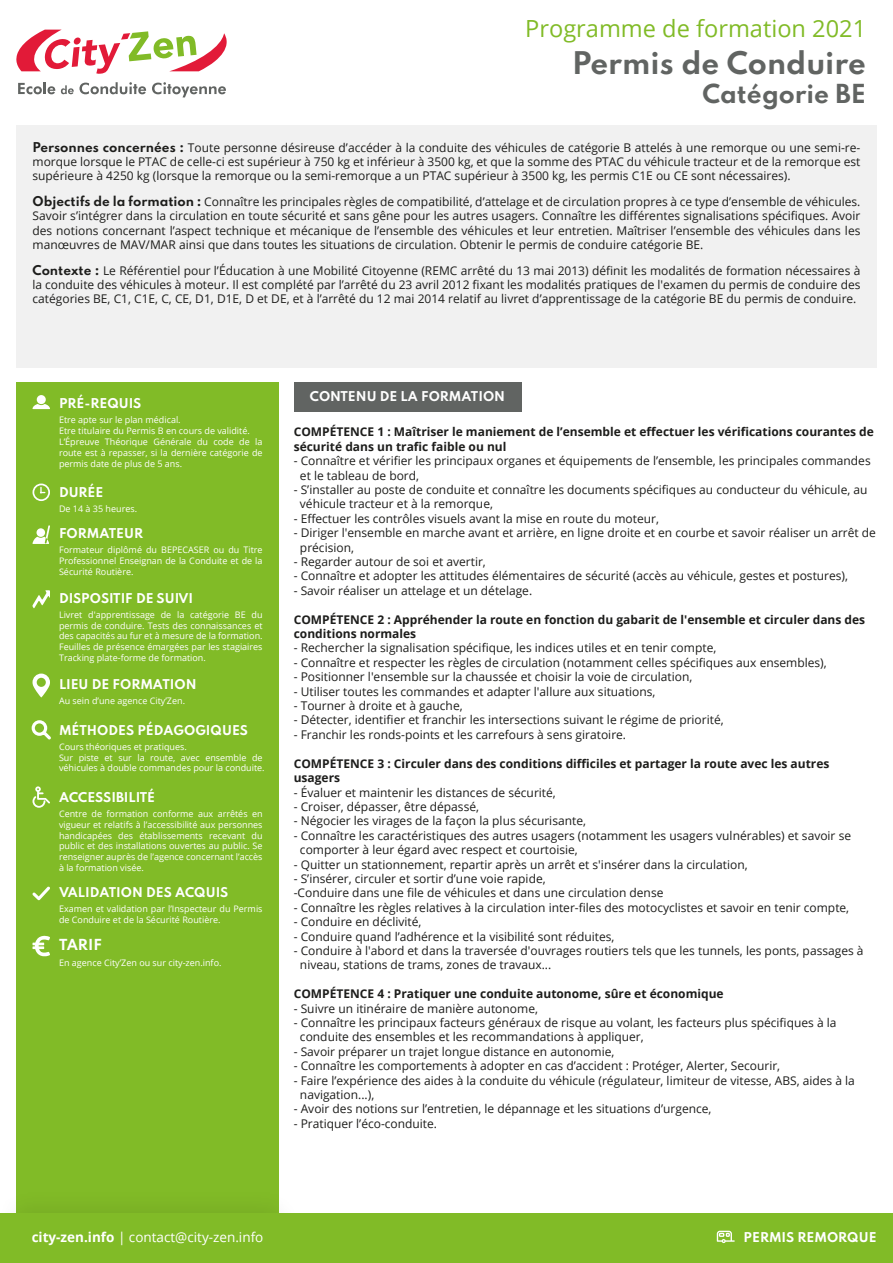
<style>
.page{position:relative;width:893px;height:1263px;background:#fff}
.page>*{position:absolute;margin:0;border:0;box-sizing:border-box;transform-origin:0 0}
.t1{font:100 27.75px "Spartan";color:#616462}
.t2{font:23.55px "Open Sans";color:#81bb27}
.t3{font:100 23.25px "Spartan";color:#616462}
.t4{font:13.5px "Open Sans";color:#fff}
.t5{font:100 13.5px "Spartan";color:#fff}
.t6{font:12px/14.4px "Open Sans";color:#1d1d1b}
.t7{font:700 12px/14.4px "Open Sans";color:#1d1d1b}
.t8{font:100 12px "Spartan";color:#fff}
.t9{font:9px/10.8px "Open Sans";color:#fff}
.s1{font-family:"Spartan";font-weight:100}
.s2{font-weight:700}
</style>
<div class="page">
<div style="left:294px;top:383px;width:227px;height:29px;background:#616462"></div>
<div style="left:16px;top:383px;width:263px;height:830px;background:#81bb27"></div>
<svg style="left:33px;top:673px;width:17px;height:24px"></svg>
<svg style="left:32px;top:590px;width:18px;height:18px"></svg>
<svg style="left:33px;top:483px;width:17px;height:18px"></svg>
<svg style="left:32px;top:525px;width:18px;height:19px"></svg>
<div style="left:37px;top:395px;width:9px;height:9px;background:#fff;border-radius:50%"></div>
<svg style="left:32px;top:404px;width:18px;height:5px"></svg>
<svg style="left:33px;top:936px;width:17px;height:20px"></svg>
<svg style="left:33px;top:786px;width:17px;height:22px"></svg>
<svg style="left:31px;top:720px;width:20px;height:20px"></svg>
<svg style="left:32px;top:886px;width:18px;height:14px"></svg>
<div style="left:0;top:1213px;width:893px;height:50px;background:#81bb27"></div>
<svg style="left:717px;top:1231px;width:18px;height:12px"></svg>
<div style="left:16px;top:125px;width:861px;height:243px;background:#f1f1f1"></div>
<svg style="left:18px;top:82px;width:37px;height:12px"></svg>
<svg style="left:61px;top:82px;width:85px;height:12px"></svg>
<svg style="left:152px;top:82px;width:74px;height:15px"></svg>
<svg style="left:16px;top:30px;width:211px;height:44px"></svg>
<h2 class="t2" style="left:525px;top:12px;width:342px">Programme de formation 2021</h2>
<h1 class="t1" style="left:572px;top:42px;width:296px">Permis de Conduire</h1>
<h3 class="t3" style="left:702px;top:77px;width:165px">Catégorie BE</h3>
<p class="t6" style="left:33px;top:140px;width:829px;text-align:justify"><span class="s1">Personnes concernées :</span> Toute personne désireuse d’accéder à la conduite des véhicules de catégorie B attelés à une remorque ou une semi-re&shy;morque lorsque le PTAC de celle-ci est supérieur à 750 kg et inférieur à 3500 kg, et que la somme des PTAC du véhicule tracteur et de la remorque est supérieure à 4250 kg (lorsque la remorque ou la semi-remorque a un PTAC supérieur à 3500 kg, les permis C1E ou CE sont nécessaires).</p>
<p class="t6" style="left:33px;top:194px;width:829px;text-align:justify"><span class="s1">Objectifs de la formation :</span> Connaître les principales règles de compatibilité, d’attelage et de circulation propres à ce type d’ensemble de véhicules.<br>Savoir s’intégrer dans la circulation en toute sécurité et sans gêne pour les autres usagers. Connaître les différentes signalisations spécifiques. Avoir des notions concernant l’aspect technique et mécanique de l’ensemble des véhicules et leur entretien. Maîtriser l’ensemble des véhicules dans les manœuvres de MAV/MAR ainsi que dans toutes les situations de circulation. Obtenir le permis de conduire catégorie BE.</p>
<p class="t6" style="left:33px;top:263px;width:829px;text-align:justify"><span class="s1">Contexte :</span> Le Référentiel pour l’Éducation à une Mobilité Citoyenne (REMC arrêté du 13 mai 2013) définit les modalités de formation nécessaires à la conduite des véhicules à moteur. Il est complété par l’arrêté du 23 avril 2012 fixant les modalités pratiques de l'examen du permis de conduire des catégories BE, C1, C1E, C, CE, D1, D1E, D et DE, et à l’arrêté du 12 mai 2014 relatif au livret d’apprentissage de la catégorie BE du permis de conduire.</p>
<p class="t8" style="left:59px;top:395px;width:84px">PRÉ-REQUIS</p>
<p class="t9" style="left:59px;top:414px;width:205px">Etre apte sur le plan médical.<br>Etre titulaire du Permis B en cours de validité.<br>L’Épreuve Théorique Générale du code de la route est à repasser, si la dernière catégorie de permis date de plus de 5 ans.</p>
<p class="t8" style="left:59px;top:483px;width:46px">DURÉE</p>
<p class="t9" style="left:59px;top:503px;width:80px">De 14 à 35 heures.</p>
<p class="t8" style="left:59px;top:524px;width:86px">FORMATEUR</p>
<p class="t9" style="left:59px;top:544px;width:205px;text-align:justify">Formateur diplômé du BEPECASER ou du Titre Professionnel Enseignan de la Conduite et de la Sécurité Routière.</p>
<p class="t8" style="left:59px;top:589px;width:135px">DISPOSITIF DE SUIVI</p>
<p class="t9" style="left:59px;top:609px;width:205px;text-align:justify">Livret d'apprentissage de la catégorie BE du permis de conduire. Tests des connaissances et des capacités au fur et à mesure de la formation.<br>Feuilles de présence émargées par les stagiaires Tracking plate-forme de formation.</p>
<p class="t8" style="left:59px;top:675px;width:139px">LIEU DE FORMATION</p>
<p class="t9" style="left:59px;top:695px;width:128px">Au sein d’une agence City’Zen.</p>
<p class="t8" style="left:59px;top:721px;width:191px">MÉTHODES PÉDAGOGIQUES</p>
<p class="t9" style="left:59px;top:741px;width:207px">Cours théoriques et pratiques.<br>Sur piste et sur la route, avec ensemble de véhicules à double commandes pour la conduite.</p>
<p class="t8" style="left:59px;top:788px;width:98px">ACCESSIBILITÉ</p>
<p class="t9" style="left:59px;top:808px;width:205px;text-align:justify">Centre de formation conforme aux arrêtés en vigueur et relatifs à l’accessibilité aux personnes handicapées des établissements recevant du public et des installations ouvertes au public. Se renseigner auprès de l’agence concernant l’accès à la formation visée.</p>
<p class="t8" style="left:59px;top:883px;width:171px">VALIDATION DES ACQUIS</p>
<p class="t9" style="left:59px;top:903px;width:205px">Examen et validation par l’Inspecteur du Permis de Conduire et de la Sécurité Routière.</p>
<p class="t5" style="left:59px;top:935px;width:44px">TARIF</p>
<p class="t9" style="left:59px;top:957px;width:164px">En agence City’Zen ou sur city-zen.info.</p>
<p class="t8" style="left:310px;top:387px;width:197px">CONTENU DE LA FORMATION</p>
<p class="t7" style="left:294px;top:425px;width:582px">COMPÉTENCE 1 : Maîtriser le maniement de l’ensemble et effectuer les vérifications courantes de sécurité dans un trafic faible ou nul</p>
<p class="t6" style="left:300px;top:453px;width:572px;text-indent:-6px">- Connaître et vérifier les principaux organes et équipements de l’ensemble, les principales commandes et le tableau de bord,</p>
<p class="t6" style="left:300px;top:482px;width:569px;text-indent:-6px">- S’installer au poste de conduite et connaître les documents spécifiques au conducteur du véhicule, au véhicule tracteur et à la remorque,</p>
<p class="t6" style="left:294px;top:511px;width:367px">- Effectuer les contrôles visuels avant la mise en route du moteur,</p>
<p class="t6" style="left:300px;top:525px;width:577px;text-indent:-6px">- Diriger l'ensemble en marche avant et arrière, en ligne droite et en courbe et savoir réaliser un arrêt de précision,</p>
<p class="t6" style="left:294px;top:554px;width:194px">- Regarder autour de soi et avertir,</p>
<p class="t6" style="left:294px;top:569px;width:556px">- Connaître et adopter les attitudes élémentaires de sécurité (accès au véhicule, gestes et postures),</p>
<p class="t6" style="left:294px;top:583px;width:240px">- Savoir réaliser un attelage et un dételage.</p>
<p class="t7" style="left:294px;top:612px;width:573px">COMPÉTENCE 2 : Appréhender la route en fonction du gabarit de l'ensemble et circuler dans des conditions normales</p>
<p class="t6" style="left:294px;top:641px;width:424px">- Rechercher la signalisation spécifique, les indices utiles et en tenir compte,</p>
<p class="t6" style="left:294px;top:655px;width:534px">- Connaître et respecter les règles de circulation (notamment celles spécifiques aux ensembles),</p>
<p class="t6" style="left:294px;top:669px;width:400px">- Positionner l'ensemble sur la chaussée et choisir la voie de circulation,</p>
<p class="t6" style="left:294px;top:684px;width:363px">- Utiliser toutes les commandes et adapter l'allure aux situations,</p>
<p class="t6" style="left:294px;top:698px;width:170px">- Tourner à droite et à gauche,</p>
<p class="t6" style="left:294px;top:713px;width:431px">- Détecter, identifier et franchir les intersections suivant le régime de priorité,</p>
<p class="t6" style="left:294px;top:727px;width:334px">- Franchir les ronds-points et les carrefours à sens giratoire.</p>
<p class="t7" style="left:294px;top:756px;width:537px">COMPÉTENCE 3 : Circuler dans des conditions difficiles et partager la route avec les autres usagers</p>
<p class="t6" style="left:294px;top:785px;width:264px">- Évaluer et maintenir les distances de sécurité,</p>
<p class="t6" style="left:294px;top:799px;width:187px">- Croiser, dépasser, être dépassé,</p>
<p class="t6" style="left:294px;top:813px;width:294px">- Négocier les virages de la façon la plus sécurisante,</p>
<p class="t6" style="left:300px;top:828px;width:553px;text-indent:-6px">- Connaître les caractéristiques des autres usagers (notamment les usagers vulnérables) et savoir se comporter à leur égard avec respect et courtoisie,</p>
<p class="t6" style="left:294px;top:857px;width:456px">- Quitter un stationnement, repartir après un arrêt et s'insérer dans la circulation,</p>
<p class="t6" style="left:294px;top:871px;width:371px">- S’insérer, circuler et sortir d’une voie rapide,<br>-Conduire dans une file de véhicules et dans une circulation dense</p>
<p class="t6" style="left:294px;top:900px;width:557px">- Connaître les règles relatives à la circulation inter-files des motocyclistes et savoir en tenir compte,</p>
<p class="t6" style="left:294px;top:914px;width:129px">- Conduire en déclivité,</p>
<p class="t6" style="left:294px;top:929px;width:322px">- Conduire quand l’adhérence et la visibilité sont réduites,</p>
<p class="t6" style="left:300px;top:943px;width:565px;text-indent:-6px">- Conduire à l'abord et dans la traversée d'ouvrages routiers tels que les tunnels, les ponts, passages à niveau, stations de trams, zones de travaux...</p>
<p class="t7" style="left:294px;top:986px;width:431px">COMPÉTENCE 4 : Pratiquer une conduite autonome, sûre et économique</p>
<p class="t6" style="left:294px;top:1001px;width:246px">- Suivre un itinéraire de manière autonome,</p>
<p class="t6" style="left:300px;top:1015px;width:538px;text-indent:-6px">- Connaître les principaux facteurs généraux de risque au volant, les facteurs plus spécifiques à la conduite des ensembles et les recommandations à appliquer,</p>
<p class="t6" style="left:294px;top:1044px;width:322px">- Savoir préparer un trajet longue distance en autonomie,</p>
<p class="t6" style="left:294px;top:1058px;width:488px">- Connaître les comportements à adopter en cas d’accident : Protéger, Alerter, Secourir,</p>
<p class="t6" style="left:300px;top:1073px;width:556px;text-indent:-6px">- Faire l’expérience des aides à la conduite du véhicule (régulateur, limiteur de vitesse, ABS, aides à la navigation...),</p>
<p class="t6" style="left:294px;top:1101px;width:419px">- Avoir des notions sur l’entretien, le dépannage et les situations d’urgence,</p>
<p class="t6" style="left:294px;top:1116px;width:145px">- Pratiquer l’éco-conduite.</p>
<p class="t4" style="left:32px;top:1227px;width:233px"><span class="s2">city-zen.info</span> | contact@city-zen.info</p>
<p class="t8" style="left:744px;top:1228px;width:134px">PERMIS REMORQUE</p>
</div>
